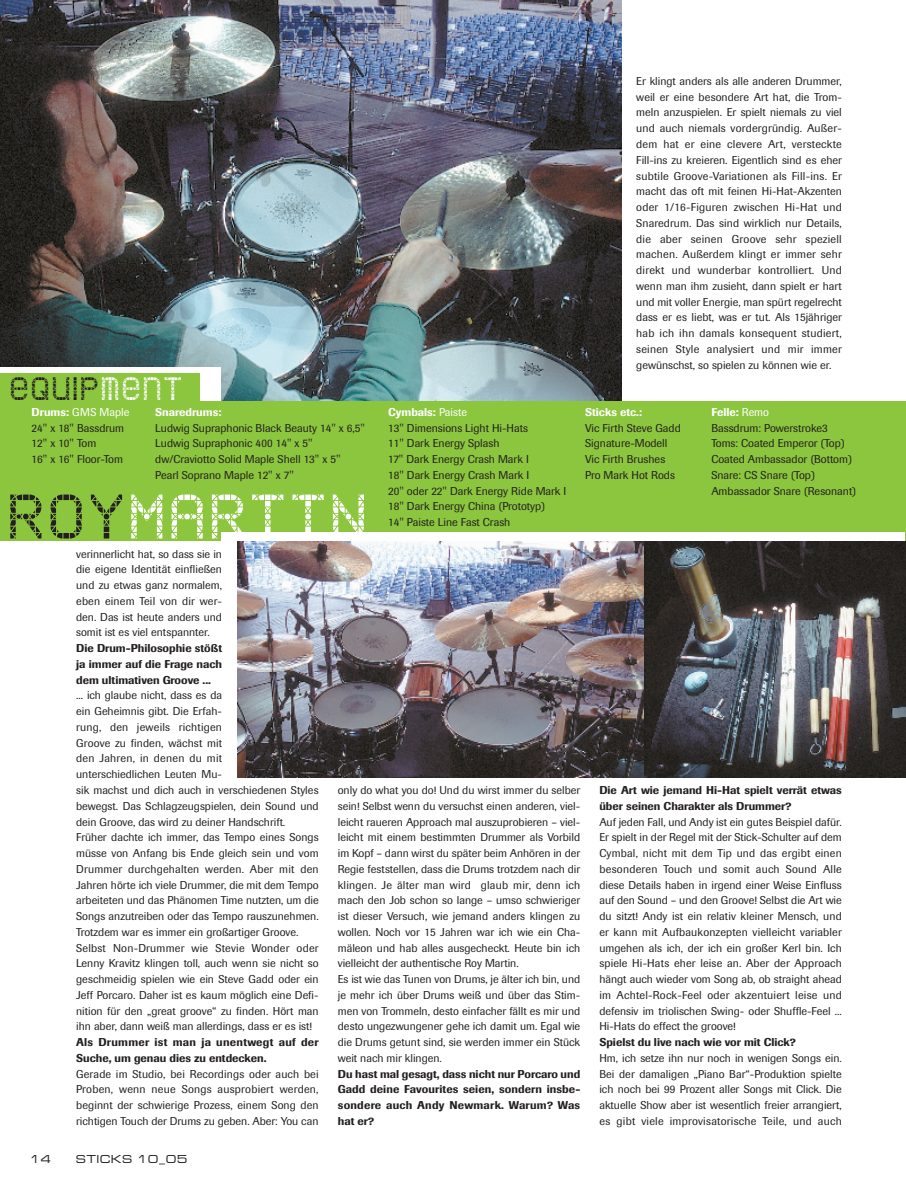
<style>
.page{position:relative;width:906px;height:1191px;background:#fff}
.page>*{position:absolute;margin:0;border:0;box-sizing:border-box;transform-origin:0 0}
.t1{font:62.85px "Close Call AM";color:#fff}
.t2{font:32.4px "Close Call AM";color:#231f20}
.t3{font:12px "Microgramma Medium Extended";letter-spacing:.085em;color:#231f20}
.t4{font:11.25px/15.8px "Imago";color:#231f20}
.t5{font:500 11.25px/15.8px "Imago";color:#231f20;text-align:justify}
.t6{font:500 11.25px/15.8px "Imago";letter-spacing:.025em;color:#231f20}
.t7{font:500 11.25px "Imago";color:#fff}
.s1{color:#fff}
.s2{font-weight:500;color:#fff}
.s3{color:#231f20}
</style>
<div class="page">
<img style="left:0;top:0;width:906px;height:778px">
<h2 class="t2" style="left:11px;top:370px;width:176px">EQUIP<span class="s1">MENT</span></h2>
<p class="t4" style="left:32px;top:405px;width:99px"><span class="s2">Drums:</span> <span class="s1">GMS Maple<br></span>24" x 18" Bassdrum<br>12" x 10" Tom<br>16" x 16" Floor-Tom</p>
<p class="t7" style="left:155px;top:408px;width:68px">Snaredrums:</p>
<p class="t4" style="left:155px;top:421px;width:211px">Ludwig Supraphonic Black Beauty 14" x 6,5" Ludwig Supraphonic 400 14" x 5" dw/Craviotto Solid Maple Shell 13" x 5" Pearl Soprano Maple 12" x 7"</p>
<h1 class="t1" style="left:10px;top:480px;width:364px"><span class="s3">ROY</span>MARTIN</h1>
<p class="t4" style="left:636px;top:74px;width:207px;text-align:justify">Er klingt anders als alle anderen Drummer, weil er eine besondere Art hat, die Trom&shy;meln anzuspielen. Er spielt niemals zu viel und auch niemals vordergründig. Außer&shy;dem hat er eine clevere Art, versteckte Fill-ins zu kreieren. Eigentlich sind es eher subtile Groove-Variationen als Fill-ins. Er macht das oft mit feinen Hi-Hat-Akzenten oder 1/16-Figuren zwischen Hi-Hat und Snaredrum. Das sind wirklich nur Details, die aber seinen Groove sehr speziell machen. Außerdem klingt er immer sehr direkt und wunderbar kontrolliert. Und wenn man ihm zusieht, dann spielt er hart und mit voller Energie, man spürt regelrecht dass er es liebt, was er tut. Als 15jähriger hab ich ihn damals konsequent studiert, seinen Style analysiert und mir immer gewünschst, so spielen zu können wie er.</p>
<p class="t4" style="left:388px;top:405px;width:180px"><span class="s2">Cymbals:</span> <span class="s1">Paiste<br></span>13" Dimensions Light Hi-Hats<br>11" Dark Energy Splash<br>17" Dark Energy Crash Mark I<br>18" Dark Energy Crash Mark I<br>20" oder 22" Dark Energy Ride Mark I<br>18" Dark Energy China (Prototyp)<br>14" Paiste Line Fast Crash</p>
<p class="t7" style="left:585px;top:408px;width:58px">Sticks etc.:</p>
<p class="t4" style="left:585px;top:421px;width:97px">Vic Firth Steve Gadd<br>Signature-Modell<br>Vic Firth Brushes<br>Pro Mark Hot Rods</p>
<p class="t4" style="left:711px;top:405px;width:146px"><span class="s2">Felle:</span> <span class="s1">Remo<br></span>Bassdrum: Powerstroke3<br>Toms: Coated Emperor (Top)<br>Coated Ambassador (Bottom)<br>Snare: CS Snare (Top)<br>Ambassador Snare (Resonant)</p>
<p class="t4" style="left:76px;top:547px;width:147px;text-align:justify">verinnerlicht hat, so dass sie in die eigene Identität einfließen und zu etwas ganz normalem, eben einem Teil von dir wer&shy;den. Das ist heute anders und somit ist es viel entspannter.</p>
<p class="t5" style="left:76px;top:641px;width:147px">Die Drum-Philosophie stößt ja immer auf die Frage nach dem ultimativen Groove ...</p>
<p class="t4" style="left:76px;top:689px;width:244px">... ich glaube nicht, dass es da<br>ein Geheimnis gibt. Die Erfah-<br>rung, den jeweils richtigen<br>Groove zu finden, wächst mit<br>den Jahren, in denen du mit<br>unterschiedlichen Leuten Mu-<br>sik machst und dich auch in verschiedenen Styles bewegst. Das Schlagzeugspielen, dein Sound und dein Groove, das wird zu deiner Handschrift.<br>Früher dachte ich immer, das Tempo eines Songs müsse von Anfang bis Ende gleich sein und vom Drummer durchgehalten werden. Aber mit den Jahren hörte ich viele Drummer, die mit dem Tempo arbeiteten und das Phänomen Time nutzten, um die Songs anzutreiben oder das Tempo rauszunehmen.<br>Trotzdem war es immer ein großartiger Groove.<br>Selbst Non-Drummer wie Stevie Wonder oder Lenny Kravitz klingen toll, auch wenn sie nicht so geschmeidig spielen wie ein Steve Gadd oder ein Jeff Porcaro. Daher ist es kaum möglich eine Defi&shy;nition für den „great groove“ zu finden. Hört man ihn aber, dann weiß man allerdings, dass er es ist!</p>
<p class="t6" style="left:76px;top:1035px;width:244px">Als Drummer ist man ja unentwegt auf der<br>Suche, um genau dies zu entdecken.</p>
<p class="t4" style="left:76px;top:1067px;width:244px;text-align:justify">Gerade im Studio, bei Recordings oder auch bei Proben, wenn neue Songs ausprobiert werden, beginnt der schwierige Prozess, einem Song den richtigen Touch der Drums zu geben. Aber: You can</p>
<p class="t3" style="left:30px;top:1154px;width:22px">14</p>
<p class="t3" style="left:76px;top:1154px;width:112px">STICKS 10_05</p>
<p class="t4" style="left:338px;top:783px;width:244px">only do what you do! Und du wirst immer du selber sein! Selbst wenn du versuchst einen anderen, viel&shy;leicht raueren Approach mal auszuprobieren – viel&shy;leicht mit einem bestimmten Drummer als Vorbild im Kopf – dann wirst du später beim Anhören in der Regie feststellen, dass die Drums trotzdem nach dir klingen. Je älter man wird glaub mir, denn ich mach den Job schon so lange – umso schwieriger ist dieser Versuch, wie jemand anders klingen zu wollen. Noch vor 15 Jahren war ich wie ein Cha&shy;mäleon und hab alles ausgecheckt. Heute bin ich vielleicht der authentische Roy Martin.<br>Es ist wie das Tunen von Drums, je älter ich bin, und je mehr ich über Drums weiß und über das Stim&shy;men von Trommeln, desto einfacher fällt es mir und desto ungezwungener gehe ich damit um. Egal wie die Drums getunt sind, sie werden immer ein Stück weit nach mir klingen.</p>
<p class="t5" style="left:338px;top:1067px;width:244px">Du hast mal gesagt, dass nicht nur Porcaro und Gadd deine Favourites seien, sondern insbe&shy;sondere auch Andy Newmark. Warum? Was hat er?</p>
<p class="t5" style="left:599px;top:783px;width:244px">Die Art wie jemand Hi-Hat spielt verrät etwas über seinen Charakter als Drummer?</p>
<p class="t4" style="left:599px;top:815px;width:244px;text-align:justify">Auf jeden Fall, und Andy ist ein gutes Beispiel dafür.<br>Er spielt in der Regel mit der Stick-Schulter auf dem Cymbal, nicht mit dem Tip und das ergibt einen besonderen Touch und somit auch Sound Alle diese Details haben in irgend einer Weise Einfluss auf den Sound – und den Groove! Selbst die Art wie du sitzt! Andy ist ein relativ kleiner Mensch, und er kann mit Aufbaukonzepten vielleicht variabler umgehen als ich, der ich ein großer Kerl bin. Ich spiele Hi-Hats eher leise an. Aber der Approach hängt auch wieder vom Song ab, ob straight ahead im Achtel-Rock-Feel oder akzentuiert leise und defensiv im triolischen Swing- oder Shuffle-Feel ...<br>Hi-Hats do effect the groove!</p>
<p class="t5" style="left:599px;top:1035px;width:198px">Spielst du live nach wie vor mit Click?</p>
<p class="t4" style="left:599px;top:1051px;width:244px;text-align:justify">Hm, ich setze ihn nur noch in wenigen Songs ein.<br>Bei der damaligen „Piano Bar“-Produktion spielte ich noch bei 99 Prozent aller Songs mit Click. Die aktuelle Show aber ist wesentlich freier arrangiert, es gibt viele improvisatorische Teile, und auch</p>
</div>
